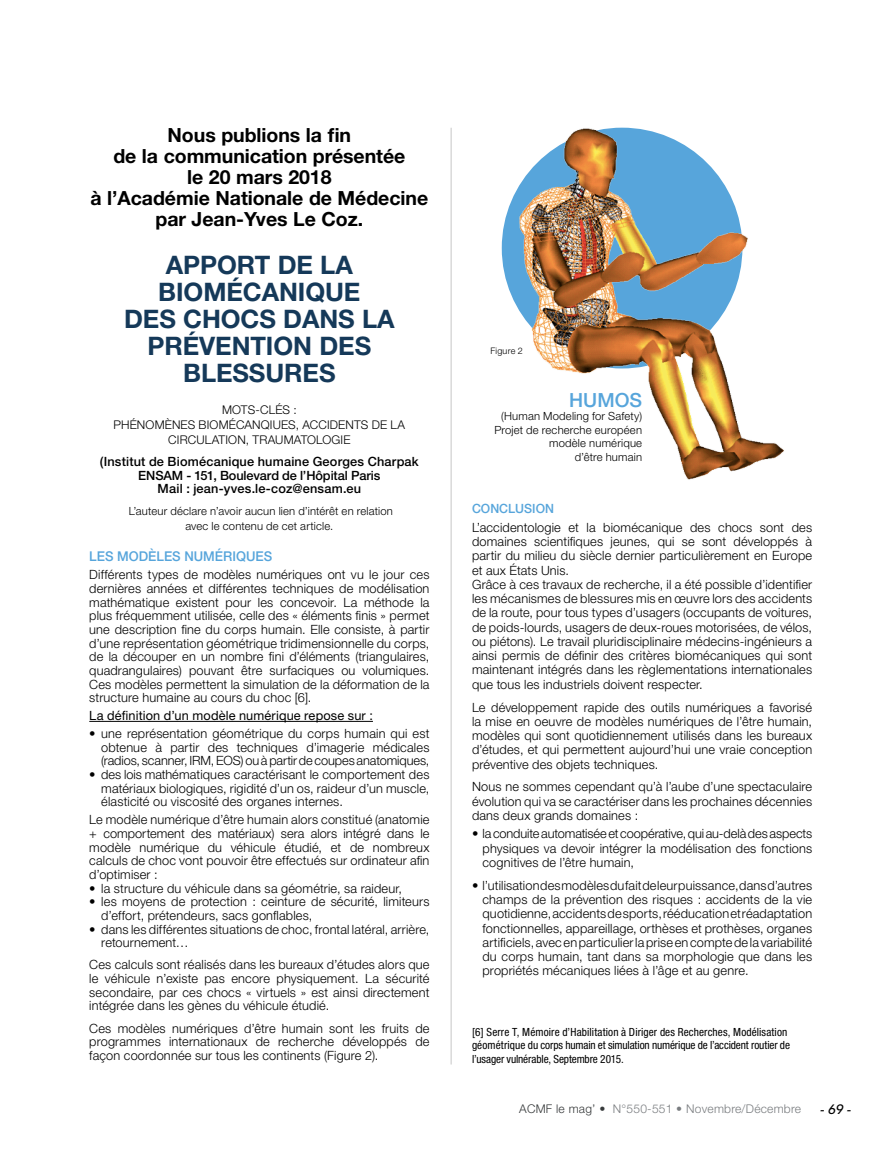
<style>
.page{position:relative;width:893px;height:1149px;background:#fff}
.page>*{position:absolute;margin:0;border:0;box-sizing:border-box;transform-origin:0 0}
.t1{font:700 25.5px/27px "Helvetica Neue LT Std";letter-spacing:-.005em;color:#153959;text-align:center}
.t2{font:700 19.5px/21px "Helvetica Neue LT Std";letter-spacing:-.005em;color:#000;text-align:center}
.t3{font:500 19.5px "Helvetica Neue LT Std";color:#57a5db}
.t4{font:500 13.5px "Helvetica Neue LT Std";color:#57a5db}
.t5{font:italic 500 13.5px "Avenir LT Std";color:#000}
.t6{font:300 12.75px/14.2px "Helvetica Neue LT Std";letter-spacing:.015em;color:#000;text-align:justify}
.t7{font:500 12.75px/13.5px "Helvetica Neue LT Std";letter-spacing:.01em;color:#000;text-align:center}
.t8{font:12.75px "Helvetica Neue LT Std";letter-spacing:.01em;color:#000}
.t9{font:500 12.75px "Helvetica Neue LT Std";color:#57a5db}
.t10{font:300 12px/15px "Helvetica Neue LT Std";letter-spacing:.015em;color:#000;text-align:center}
.t11{font:300 12px "Helvetica Neue LT Std";letter-spacing:.02em;color:#7a7d80}
.t12{font:condensed 11.25px/13.5px "Helvetica Neue LT Std";color:#000}
.t13{font:300 11.25px/13.5px "Helvetica Neue LT Std";letter-spacing:.015em;color:#000;text-align:center}
.t14{font:300 9px "Helvetica Neue LT Std";letter-spacing:.025em;color:#000}
.s1{color:#373a3b}
</style>
<div class="page">
<hr style="left:451px;top:128px;width:1px;height:936px;background:#c6c6c6">
<hr style="left:89px;top:720px;width:284px;height:1px;background:#000">
<img style="left:508px;top:128px;width:276px;height:352px">
<h2 class="t2" style="left:90px;top:124px;width:339px">Nous publions la fin<br>de la communication présentée<br>le 20 mars 2018<br>à l’Académie Nationale de Médecine par Jean-Yves Le Coz.</h2>
<h1 class="t1" style="left:124px;top:251px;width:272px">APPORT DE LA<br>BIOMÉCANIQUE<br>DES CHOCS DANS LA<br>PRÉVENTION DES<br>BLESSURES</h1>
<p class="t10" style="left:114px;top:402px;width:293px">MOTS-CLÉS :<br>PHÉNOMÈNES BIOMÉCANQIUES, ACCIDENTS DE LA<br>CIRCULATION, TRAUMATOLOGIE</p>
<p class="t7" style="left:100px;top:454px;width:320px">(Institut de Biomécanique humaine Georges Charpak<br>ENSAM - 151, Boulevard de l’Hôpital Paris<br>Mail : jean-yves.le-coz@ensam.eu</p>
<p class="t13" style="left:129px;top:503px;width:265px;line-height:15px">L’auteur déclare n’avoir aucun lien d’intérêt en relation avec le contenu de cet article.</p>
<p class="t4" style="left:89px;top:548px;width:76px">Les modèles</p>
<p class="t4" style="left:184px;top:548px;width:80px">numériques</p>
<p class="t6" style="left:89px;top:567px;width:342px;line-height:13.6px">Différents types de modèles numériques ont vu le jour ces dernières années et différentes techniques de modélisation mathématique existent pour les concevoir. La méthode la plus fréquemment utilisée, celle des « éléments finis » permet une description fine du corps humain. Elle consiste, à partir d’une représentation géométrique tridimensionnelle du corps, de la découper en un nombre fini d’éléments (triangulaires, quadrangulaires) pouvant être surfaciques ou volumiques.<br>Ces modèles permettent la simulation de la déformation de la structure humaine au cours du choc [6].</p>
<p class="t8" style="left:89px;top:707px;width:285px">La définition d’un modèle numérique repose sur :</p>
<p class="t6" style="left:101px;top:726px;width:330px;line-height:13.6px;text-indent:-12px">• une représentation géométrique du corps humain qui est obtenue à partir des techniques d’imagerie médicales (radios, scanner, IRM, EOS) ou à partir de coupes anatomiques,</p>
<p class="t6" style="left:101px;top:767px;width:330px;line-height:13.6px;text-indent:-12px">• des lois mathématiques caractérisant le comportement des matériaux biologiques, rigidité d’un os, raideur d’un muscle, élasticité ou viscosité des organes internes.</p>
<p class="t6" style="left:89px;top:812px;width:342px;line-height:13.6px">Le modèle numérique d’être humain alors constitué (anatomie + comportement des matériaux) sera alors intégré dans le modèle numérique du véhicule étudié, et de nombreux calculs de choc vont pouvoir être effectués sur ordinateur afin d’optimiser :</p>
<p class="t6" style="left:89px;top:880px;width:314px">• la structure du véhicule dans sa géométrie, sa raideur,</p>
<p class="t6" style="left:101px;top:894px;width:330px;line-height:13.6px;text-indent:-12px">• les moyens de protection : ceinture de sécurité, limiteurs d’effort, prétendeurs, sacs gonflables,</p>
<p class="t6" style="left:101px;top:921px;width:330px;line-height:13.6px;text-indent:-12px">• dans les différentes situations de choc, frontal latéral, arrière, retournement…</p>
<p class="t6" style="left:89px;top:957px;width:342px;line-height:13.6px">Ces calculs sont réalisés dans les bureaux d’études alors que le véhicule n’existe pas encore physiquement. La sécurité secondaire, par ces chocs « virtuels » est ainsi directement intégrée dans les gènes du véhicule étudié.</p>
<p class="t6" style="left:89px;top:1020px;width:342px;line-height:13.8px">Ces modèles numériques d’être humain sont les fruits de programmes internationaux de recherche développés de façon coordonnée sur tous les continents (Figure 2).</p>
<p class="t14" style="left:490px;top:345px;width:34px">Figure 2</p>
<h2 class="t3" style="left:569px;top:388px;width:74px">HUMOS</h2>
<p class="t13" style="left:494px;top:409px;width:149px;text-align:right">(Human Modeling for Safety)<br>Projet de recherche européen modèle numérique<br>d’être humain</p>
<p class="t9" style="left:472px;top:500px;width:83px">CONCLUSION</p>
<p class="t6" style="left:472px;top:519px;width:342px;text-align:left">L’accidentologie et la biomécanique des chocs sont des domaines scientifiques jeunes, qui se sont développés à partir du milieu du siècle dernier particulièrement en Europe et aux États Unis.<br>Grâce à ces travaux de recherche, il a été possible d’identifier les mécanismes de blessures mis en œuvre lors des accidents de la route, pour tous types d’usagers (occupants de voitures, de poids-lourds, usagers de deux-roues motorisées, de vélos, ou piétons). Le travail pluridisciplinaire médecins-ingénieurs a ainsi permis de définir des critères biomécaniques qui sont maintenant intégrés dans les règlementations internationales que tous les industriels doivent respecter.</p>
<p class="t6" style="left:472px;top:699px;width:342px">Le développement rapide des outils numériques a favorisé la mise en oeuvre de modèles numériques de l’être humain, modèles qui sont quotidiennement utilisés dans les bureaux d’études, et qui permettent aujourd’hui une vraie conception préventive des objets techniques.</p>
<p class="t6" style="left:472px;top:779px;width:342px">Nous ne sommes cependant qu’à l’aube d’une spectaculaire évolution qui va se caractériser dans les prochaines décennies dans deux grands domaines :</p>
<p class="t6" style="left:482px;top:826px;width:331px;text-indent:-11px">• la conduite automatisée et coopérative, qui au-delà des aspects physiques va devoir intégrer la modélisation des fonctions cognitives de l’être humain,</p>
<p class="t6" style="left:482px;top:877px;width:331px;text-indent:-11px">• l’utilisation des modèles du fait de leur puissance, dans d’autres champs de la prévention des risques : accidents de la vie quotidienne, accidents de sports, rééducation et réadaptation fonctionnelles, appareillage, orthèses et prothèses, organes artificiels, avec en particulier la prise en compte de la variabilité du corps humain, tant dans sa morphologie que dans les propriétés mécaniques liées à l’âge et au genre.</p>
<p class="t12" style="left:472px;top:1024px;width:319px">[6] Serre T, Mémoire d’Habilitation à Diriger des Recherches, Modélisation géométrique du corps humain et simulation numérique de l’accident routier de l’usager vulnérable, Septembre 2015.</p>
<p class="t11" style="left:519px;top:1100px;width:283px"><span class="s1">ACMF le mag’ •</span> N°550-551 • Novembre/Décembre</p>
<p class="t5" style="left:820px;top:1101px;width:33px">- 69 -</p>
</div>
